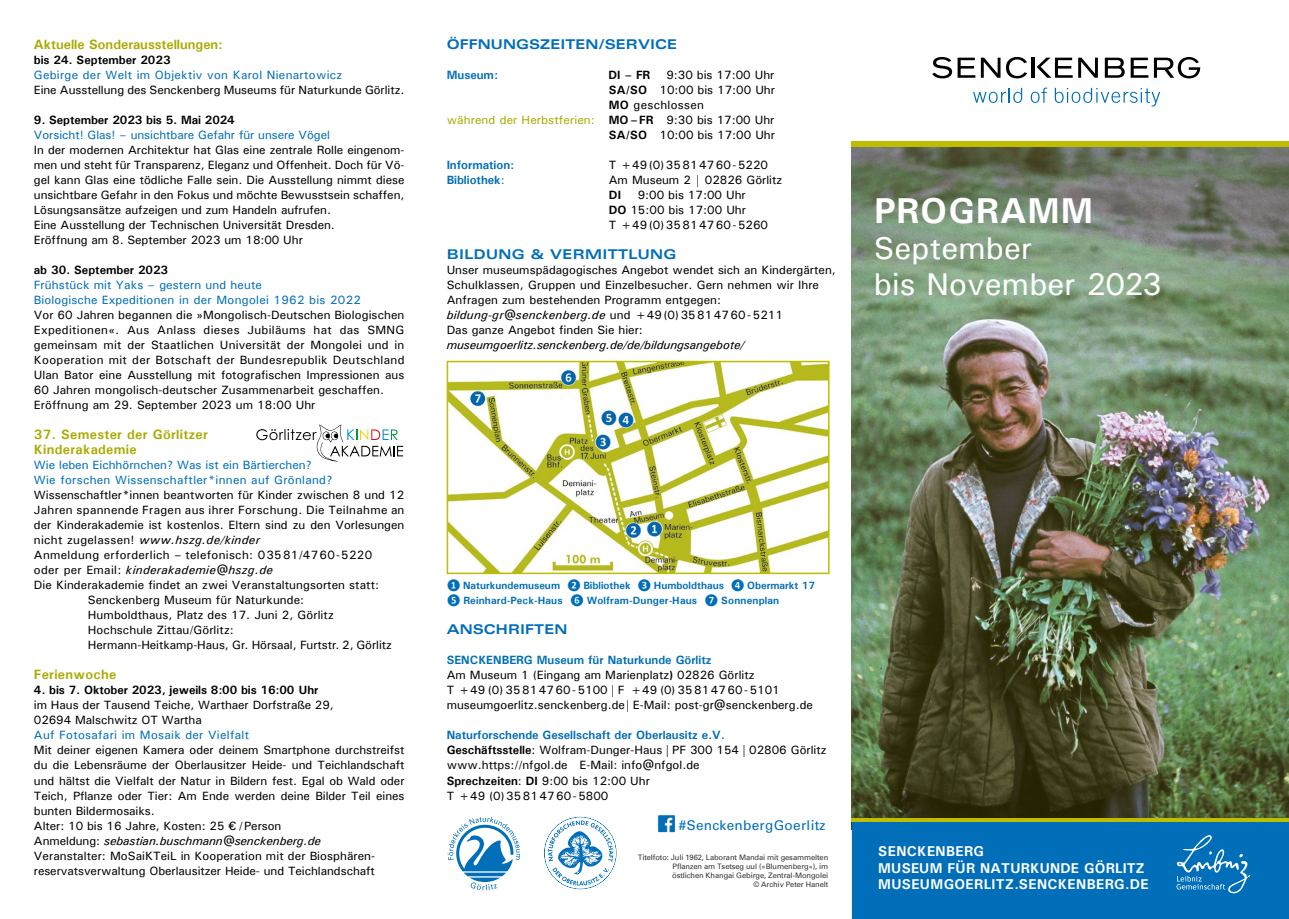
<style>
.page{position:relative;width:1289px;height:919px;background:#fff}
.page>*{position:absolute;margin:0;border:0;box-sizing:border-box;transform-origin:0 0}
.t1{font:700 36px "Univers";letter-spacing:.025em;color:#fff}
.t2{font:500 31.5px/36px "Univers";letter-spacing:.005em;color:#fff}
.t3{font:700 14.25px/16.5px "Univers";letter-spacing:.02em;color:#fff}
.t4{font:700 13.5px/15px "Univers";letter-spacing:.025em;color:#aa0}
.t5{font:700 expanded 13.5px "Univers";letter-spacing:.005em;color:#006eb8}
.t6{font:700 13.5px "Univers";color:#aa0}
.t7{font:13.5px "Univers";letter-spacing:.025em;color:#006eb8}
.t8{font:700 expanded 13.5px "Univers";letter-spacing:.025em;color:#006eb8}
.t9{font:500 12px/15px "Univers";color:#000}
.t10{font:500 12px/15px "Univers";letter-spacing:.025em;color:#006eb8}
.t11{font:500 12px "Univers";letter-spacing:.025em;color:#000}
.t12{font:700 12px "Univers";letter-spacing:-.005em;color:#000}
.t13{font:italic 500 12px "Univers";letter-spacing:.025em;color:#000}
.t14{font:italic 500 12px "Univers";letter-spacing:-.005em;color:#000}
.t15{font:500 12px "Univers";letter-spacing:-.005em;color:#006eb8}
.t16{font:500 12px "Univers";letter-spacing:.01em;color:#aa0}
.t17{font:700 12px "Univers";color:#006eb8}
.t18{font:700 10.5px/15px "Univers";color:#006eb8}
.t19{font:7.5px/9px "Univers";letter-spacing:-.01em;color:#000;text-align:right}
.s1{font-style:normal}
.s2{font-style:italic}
.s3{font-weight:700}
.s4{font-weight:700;color:#000}
.s5{color:#000}
.s6{font-weight:500}
.s7{font-family:"Calibri"}
.s8{font-weight:700;color:#006eb8}
.s9{font-weight:300}
</style>
<div class="page">
<img style="left:851px;top:147px;width:437px;height:670px">
<div style="left:851px;top:141px;width:437px;height:6px;background:#bebd00"></div>
<svg style="left:851px;top:817px;width:437px;height:2px"></svg>
<hr style="left:1031px;top:58px;width:3px;height:20px;background:#000">
<svg style="left:973px;top:88px;width:49px;height:15px"></svg>
<svg style="left:1030px;top:88px;width:17px;height:15px"></svg>
<svg style="left:1054px;top:88px;width:106px;height:18px"></svg>
<svg style="left:1104px;top:58px;width:20px;height:20px"></svg>
<svg style="left:932px;top:57px;width:95px;height:21px"></svg>
<svg style="left:1130px;top:57px;width:70px;height:21px"></svg>
<svg style="left:1078px;top:58px;width:19px;height:20px"></svg>
<svg style="left:1036px;top:58px;width:36px;height:20px"></svg>
<div style="left:851px;top:819px;width:437px;height:99px;background:#006eb8"></div>
<svg style="left:448px;top:817px;width:72px;height:73px"></svg>
<svg style="left:544px;top:816px;width:72px;height:73px"></svg>
<img style="left:658px;top:815px;width:17px;height:18px">
<img style="left:449px;top:364px;width:377px;height:207px">
<div style="left:446px;top:361px;width:383px;height:213px;border:2px solid #bebd00"></div>
<svg style="left:256px;top:424px;width:147px;height:37px"></svg>
<p class="t6" style="left:34px;top:36px;width:190px">Aktuelle Sonderausstellungen:</p>
<p class="t12" style="left:34px;top:52px;width:138px">bis 24. September 2023</p>
<p class="t10" style="left:34px;top:67px;width:310px">Gebirge der Welt im Objektiv von Karol Nienartowicz</p>
<p class="t9" style="left:34px;top:82px;width:372px">Eine Ausstellung des Senckenberg Museums für Naturkunde Görlitz.</p>
<p class="t12" style="left:34px;top:112px;width:202px">9. September 2023 bis 5. Mai 2024</p>
<p class="t15" style="left:34px;top:127px;width:297px">Vorsicht! Glas! – unsichtbare Gefahr für unsere Vögel</p>
<p class="t9" style="left:34px;top:142px;width:372px">In der modernen Architektur hat Glas eine zentrale Rolle eingenom&shy;men und steht für Transparenz, Eleganz und Offenheit. Doch für Vö&shy;gel kann Glas eine tödliche Falle sein. Die Ausstellung nimmt diese unsichtbare Gefahr in den Fokus und möchte Bewusstsein schaffen, Lösungsansätze aufzeigen und zum Handeln aufrufen.<br>Eine Ausstellung der Technischen Universität Dresden.<br>Eröffnung am 8. September 2023 um 18:00 Uhr</p>
<p class="t12" style="left:34px;top:262px;width:136px">ab 30. September 2023</p>
<p class="t10" style="left:34px;top:277px;width:329px">Frühstück mit Yaks – gestern und heute<br>Biologische Expeditionen in der Mongolei 1962 bis 2022</p>
<p class="t9" style="left:34px;top:307px;width:372px">Vor 60 Jahren begannen die »Mongolisch-Deutschen Biologischen Expeditionen«. Aus Anlass dieses Jubiläums hat das SMNG gemeinsam mit der Staatlichen Universität der Mongolei und in Kooperation mit der Botschaft der Bundesrepublik Deutschland Ulan Bator eine Ausstellung mit fotografischen Impressionen aus 60 Jahren mongolisch-deutscher Zusammenarbeit geschaffen.<br>Eröffnung am 29. September 2023 um 18:00 Uhr</p>
<p class="t4" style="left:34px;top:427px;width:175px">37. Semester der Görlitzer<br>Kinderakademie</p>
<p class="t10" style="left:34px;top:457px;width:300px">Wie leben Eichhörnchen? Was ist ein Bärtierchen?<br>Wie forschen Wissenschaftler*innen auf Grönland?</p>
<p class="t9" style="left:34px;top:487px;width:372px">Wissenschaftler*innen beantworten für Kinder zwischen 8 und 12</p>
<p class="t11" style="left:34px;top:502px;width:372px">Jahren spannende Fragen aus ihrer Forschung. Die Teilnahme an</p>
<p class="t9" style="left:34px;top:517px;width:372px">der Kinderakademie ist kostenlos. Eltern sind zu den Vorlesungen</p>
<p class="t13" style="left:34px;top:532px;width:227px"><span class="s1">nicht zugelassen!</span> www.hszg.de/kinder</p>
<p class="t11" style="left:34px;top:547px;width:340px">Anmeldung erforderlich – telefonisch: 03581/4760-5220</p>
<p class="t13" style="left:34px;top:562px;width:240px"><span class="s1">oder per Email:</span> kinderakademie@hszg.de</p>
<p class="t9" style="left:34px;top:577px;width:347px">Die Kinderakademie findet an zwei Veranstaltungsorten statt:</p>
<p class="t9" style="left:88px;top:592px;width:218px">Senckenberg Museum für Naturkunde:</p>
<p class="t9" style="left:88px;top:607px;width:247px">Humboldthaus, Platz des 17. Juni 2, Görlitz</p>
<p class="t9" style="left:88px;top:622px;width:147px">Hochschule Zittau/Görlitz:</p>
<p class="t9" style="left:88px;top:637px;width:305px">Hermann-Heitkamp-Haus, Gr. Hörsaal, Furtstr. 2, Görlitz</p>
<p class="t4" style="left:34px;top:667px;width:84px">Ferienwoche</p>
<p class="t12" style="left:34px;top:682px;width:286px">4. bis 7. Oktober 2023, jeweils 8:00 bis 16:00 Uhr</p>
<p class="t9" style="left:34px;top:697px;width:301px">im Haus der Tausend Teiche, Warthaer Dorfstraße 29,<br>02694 Malschwitz OT Wartha</p>
<p class="t10" style="left:34px;top:727px;width:217px">Auf Fotosafari im Mosaik der Vielfalt</p>
<p class="t9" style="left:34px;top:742px;width:372px">Mit deiner eigenen Kamera oder deinem Smartphone durchstreifst du die Lebensräume der Oberlausitzer Heide- und Teichlandschaft und hältst die Vielfalt der Natur in Bildern fest. Egal ob Wald oder Teich, Pflanze oder Tier: Am Ende werden deine Bilder Teil eines bunten Bildermosaiks.<br>Alter: 10 bis 16 Jahre, Kosten: 25 € / Person<br>Anmeldung: <span class="s2">sebastian.buschmann@senckenberg.de<br></span>Veranstalter: MoSaiKTeiL in Kooperation mit der Biosphären&shy;reservatsverwaltung Oberlausitzer Heide- und Teichlandschaft</p>
<p class="t5" style="left:446px;top:37px;width:232px">ÖFFNUNGSZEITEN/SERVICE</p>
<p class="t17" style="left:446px;top:67px;width:53px">Museum:</p>
<p class="t12" style="left:608px;top:67px;width:43px">DI – FR</p>
<p class="t9" style="left:666px;top:67px;width:110px">9:30 bis 17:00 Uhr</p>
<p class="t9" style="left:608px;top:82px;width:168px"><span class="s3">SA/SO</span> 10:00 bis 17:00 Uhr</p>
<p class="t11" style="left:608px;top:97px;width:97px"><span class="s3">MO</span> geschlossen</p>
<p class="t16" style="left:446px;top:112px;width:329px">während der Herbstferien: <span class="s4">MO–FR</span> <span class="s5">9:30 bis 17:00 Uhr</span></p>
<p class="t9" style="left:608px;top:127px;width:168px"><span class="s3">SA/SO</span> 10:00 bis 17:00 Uhr</p>
<p class="t17" style="left:446px;top:157px;width:69px">Information:</p>
<p class="t9" style="left:608px;top:157px;width:161px">T +49 (0) 35 81 47 60 - 5220</p>
<p class="t17" style="left:446px;top:172px;width:59px">Bibliothek<span class="s6">:</span></p>
<p class="t9" style="left:608px;top:172px;width:175px">Am Museum 2 | 02826 Görlitz</p>
<p class="t12" style="left:608px;top:187px;width:14px">DI</p>
<p class="t9" style="left:608px;top:187px;width:161px;text-indent:29px">9:00 bis 17:00 Uhr<br><span class="s3">DO</span> 15:00 bis 17:00 Uhr<br>T +49 (0) 35 81 47 60 - 5260</p>
<p class="t8" style="left:446px;top:247px;width:231px">BILDUNG &amp; VERMITTLUNG</p>
<p class="t9" style="left:446px;top:262px;width:390px">Unser museumspädagogisches Angebot wendet sich an Kindergärten, Schulklassen, Gruppen und Einzelbesucher. Gern nehmen wir Ihre Anfragen zum bestehenden Programm entgegen: <span class="s2">bildung-gr@senckenberg.de</span> und +49 (0) 35 81 47 60 - 5211<br>Das ganze Angebot finden Sie hier:</p>
<p class="t14" style="left:446px;top:337px;width:299px">museumgoerlitz.senckenberg.de/de/bildungsangebote/</p>
<h1 class="t1" style="left:874px;top:187px;width:221px">PROGRAMM</h1>
<h2 class="t2" style="left:874px;top:229px;width:289px">September<br>bis November 2023</h2>
<p class="t18" style="left:446px;top:578px;width:370px"><span class="s7">❶</span> Naturkundemuseum <span class="s7">❷</span> Bibliothek <span class="s7">❸</span> Humboldthaus <span class="s7">❹</span> Obermarkt 17<br><span class="s7">❺</span> Reinhard-Peck-Haus <span class="s7">❻</span> Wolfram-Dunger-Haus <span class="s7">❼</span> Sonnenplan</p>
<p class="t5" style="left:446px;top:622px;width:122px">ANSCHRIFTEN</p>
<p class="t9" style="left:446px;top:652px;width:368px"><span class="s8">SENCKENBERG Museum für Naturkunde Görlitz<br></span>Am Museum 1 (Eingang am Marienplatz<span class="s3">)</span> 02826 Görlitz<br>T +49 (0) 35 81 47 60 - 5100 <span class="s3">|</span> F +49 (0) 35 81 47 60 - 5101 museumgoerlitz.senckenberg.de<span class="s3">|</span> E-Mail: post-gr@senckenberg.de</p>
<p class="t9" style="left:446px;top:727px;width:381px"><span class="s8">Naturforschende Gesellschaft der Oberlausitz e.V.<br></span><span class="s3">Geschäftsstelle</span>: Wolfram-Dunger-Haus <span class="s3">|</span> PF 300 154 <span class="s3">|</span> 02806 Görlitz www.https://nfgol.de E-Mail: info@nfgol.de<br><span class="s3">Sprechzeiten</span>: <span class="s3">DI</span> 9:00 bis 12:00 Uhr<br>T +49 (0) 35 81 47 60 - 5800</p>
<p class="t7" style="left:679px;top:817px;width:148px">#SenckenbergGoerlitz</p>
<p class="t19" style="left:638px;top:852px;width:192px">Titelfoto: Juli 1962, Laborant Mandai mit gesammelten Pflanzen am Tsetseg uul (<span class="s6">»</span>Blumenberg<span class="s6">«</span>), im<br>östlichen Khangai Gebirge, Zentral-Mongolei<br><span class="s9">©</span> Archiv Peter Hanelt</p>
<p class="t3" style="left:878px;top:842px;width:272px">SENCKENBERG<br>MUSEUM FÜR NATURKUNDE GÖRLITZ<br>MUSEUMGOERLITZ.SENCKENBERG.DE</p>
</div>
